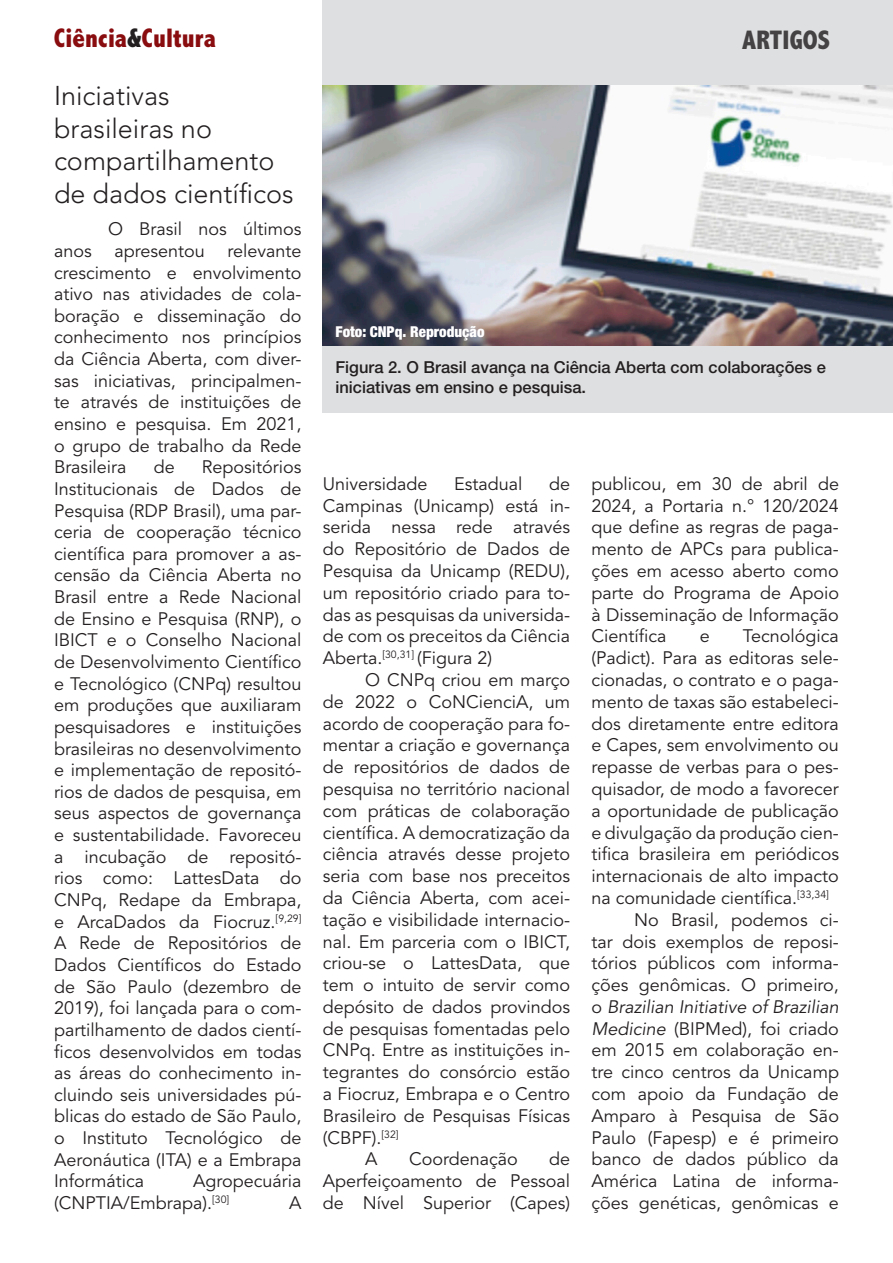
<style>
.page{position:relative;width:893px;height:1263px;background:#fff}
.page>*{position:absolute;margin:0;border:0;box-sizing:border-box;transform-origin:0 0}
.Subtitulo{font:300 27px/32.4px "Avenir LT Pro";color:#231f20}
.t1{font:800 condensed 27px "Abadi MT Pro";color:#890c0f}
.t2{font:800 condensed 27px "Abadi MT Pro";color:#231f20}
.t3{font:18px/21.8px "Avenir LT Pro";color:#231f20;text-align:justify}
.Legenda_Imagem{font:500 16.5px/19.8px "Helvetica Neue LT Pro";color:#231f20}
.Creditos_imagem{font:900 condensed 15px "Helvetica Neue LT Pro";color:#fff}
.s1{color:#231f20}
.s2{font-style:italic}
</style>
<div class="page">
<div style="left:323px;top:0;width:570px;height:412px;background:#dedfe0"></div>
<img style="left:323px;top:85px;width:570px;height:261px">
<h1 class="t1" style="left:54px;top:23px;width:164px">Ciência<span class="s1">&amp;</span>Cultura</h1>
<h1 class="t2" style="left:742px;top:25px;width:89px">ARTIGOS</h1>
<p class="Subtitulo" style="left:54px;top:80px;width:241px">Iniciativas brasileiras no compartilhamento de dados científicos</p>
<p class="t3" style="left:108px;top:218px;width:195px">O Brasil nos últimos</p>
<p class="t3" style="left:54px;top:240px;width:39px">anos</p>
<p class="t3" style="left:114px;top:240px;width:92px">apresentou</p>
<p class="t3" style="left:54px;top:240px;width:249px;text-indent:173px">relevante crescimento e envolvimento ativo nas atividades de cola&shy;boração e disseminação do conhecimento nos princípios da Ciência Aberta, com diver&shy;sas iniciativas, principalmen&shy;te através de instituições de ensino e pesquisa. Em 2021, o grupo de trabalho da Rede Brasileira</p>
<p class="Creditos_imagem" style="left:335px;top:322px;width:150px">Foto: CNPq. Reprodução</p>
<p class="Legenda_Imagem" style="left:335px;top:357px;width:492px">Figura 2. O Brasil avança na Ciência Aberta com colaborações e iniciativas em ensino e pesquisa.</p>
<p class="t3" style="left:154px;top:456px;width:23px">de</p>
<p class="t3" style="left:54px;top:457px;width:249px;text-indent:148px">Repositórios Institucionais de Dados de Pesquisa (RDP Brasil), uma par&shy;ceria de cooperação técnico científica para promover a as&shy;censão da Ciência Aberta no Brasil entre a Rede Nacional de Ensino e Pesquisa (RNP), o IBICT e o Conselho Nacional de Desenvolvimento Científico e Tecnológico (CNPq) resultou em produções que auxiliaram pesquisadores e instituições brasileiras no desenvolvimento e implementação de repositó&shy;rios de dados de pesquisa, em seus aspectos de governança e sustentabilidade. Favoreceu a incubação de repositó&shy;rios como: LattesData do CNPq, Redape da Embrapa, e ArcaDados da Fiocruz.<sup>[9,29] </sup>A Rede de Repositórios de Dados Científicos do Estado de São Paulo (dezembro de 2019), foi lançada para o com&shy;partilhamento de dados cientí&shy;ficos desenvolvidos em todas as áreas do conhecimento in&shy;cluindo seis universidades pú&shy;blicas do estado de São Paulo, o Instituto Tecnológico de Aeronáutica (ITA) e a Embrapa Informática</p>
<p class="t3" style="left:323px;top:473px;width:249px;text-indent:226px">de Campinas (Unicamp) está in&shy;serida nessa rede através do Repositório de Dados de Pesquisa da Unicamp (REDU), um repositório criado para to&shy;das as pesquisas da universida&shy;de com os preceitos da Ciência Aberta.<sup>[30,31]</sup> (Figura 2)</p>
<p class="t3" style="left:323px;top:669px;width:249px;text-indent:43px">O CNPq criou em março de 2022 o CoNCienciA, um acordo de cooperação para fo&shy;mentar a criação e governança de repositórios de dados de pesquisa no território nacional com práticas de colaboração científica. A democratização da ciência através desse projeto seria com base nos preceitos da Ciência Aberta, com acei&shy;tação e visibilidade internacio&shy;nal. Em parceria com o IBICT, criou-se o LattesData, que tem o intuito de servir como depósito de dados provindos de pesquisas fomentadas pelo CNPq. Entre as instituições in&shy;tegrantes do consórcio estão a Fiocruz, Embrapa e o Centro Brasileiro de Pesquisas Físicas (CBPF).<sup>[32]</sup></p>
<p class="t3" style="left:365px;top:1149px;width:14px">A</p>
<p class="t3" style="left:409px;top:1149px;width:110px">Coordenação</p>
<p class="t3" style="left:323px;top:473px;width:106px">Universidade</p>
<p class="t3" style="left:454px;top:473px;width:70px">Estadual</p>
<p class="t3" style="left:591px;top:473px;width:249px">publicou, em 30 de abril de 2024, a Portaria n.° 120/2024 que define as regras de paga&shy;mento de APCs para publica&shy;ções em acesso aberto como parte do Programa de Apoio à Disseminação de Informação Científica</p>
<p class="t3" style="left:591px;top:626px;width:249px;text-indent:151px">Tecnológica (Padict). Para as editoras sele&shy;cionadas, o contrato e o paga&shy;mento de taxas são estabeleci&shy;dos diretamente entre editora e Capes, sem envolvimento ou repasse de verbas para o pes&shy;quisador, de modo a favorecer a oportunidade de publicação e divulgação da produção cien&shy;tifica brasileira em periódicos internacionais de alto impacto na comunidade científica.<sup>[33,34]</sup></p>
<p class="t3" style="left:591px;top:909px;width:249px;text-indent:43px">No Brasil, podemos ci&shy;tar dois exemplos de reposi&shy;tórios públicos com informa&shy;ções genômicas<span class="s2">.</span> O primeiro, o <span class="s2">Brazilian Initiative of Brazilian Medicine</span> (BIPMed), foi criado em 2015 em colaboração en&shy;tre cinco centros da Unicamp com apoio da Fundação de Amparo à Pesquisa de São Paulo (Fapesp) e é primeiro banco de dados público da América Latina de informa&shy;ções genéticas, genômicas e</p>
<p class="t3" style="left:700px;top:626px;width:12px">e</p>
<p class="t3" style="left:323px;top:1149px;width:249px;text-indent:226px">de Aperfeiçoamento de Pessoal de Nível Superior (Capes)</p>
<p class="t3" style="left:54px;top:1171px;width:249px;text-indent:139px">Agropecuária (CNPTIA/Embrapa).<sup>[30]</sup></p>
<p class="t3" style="left:289px;top:1192px;width:14px">A</p>
</div>
